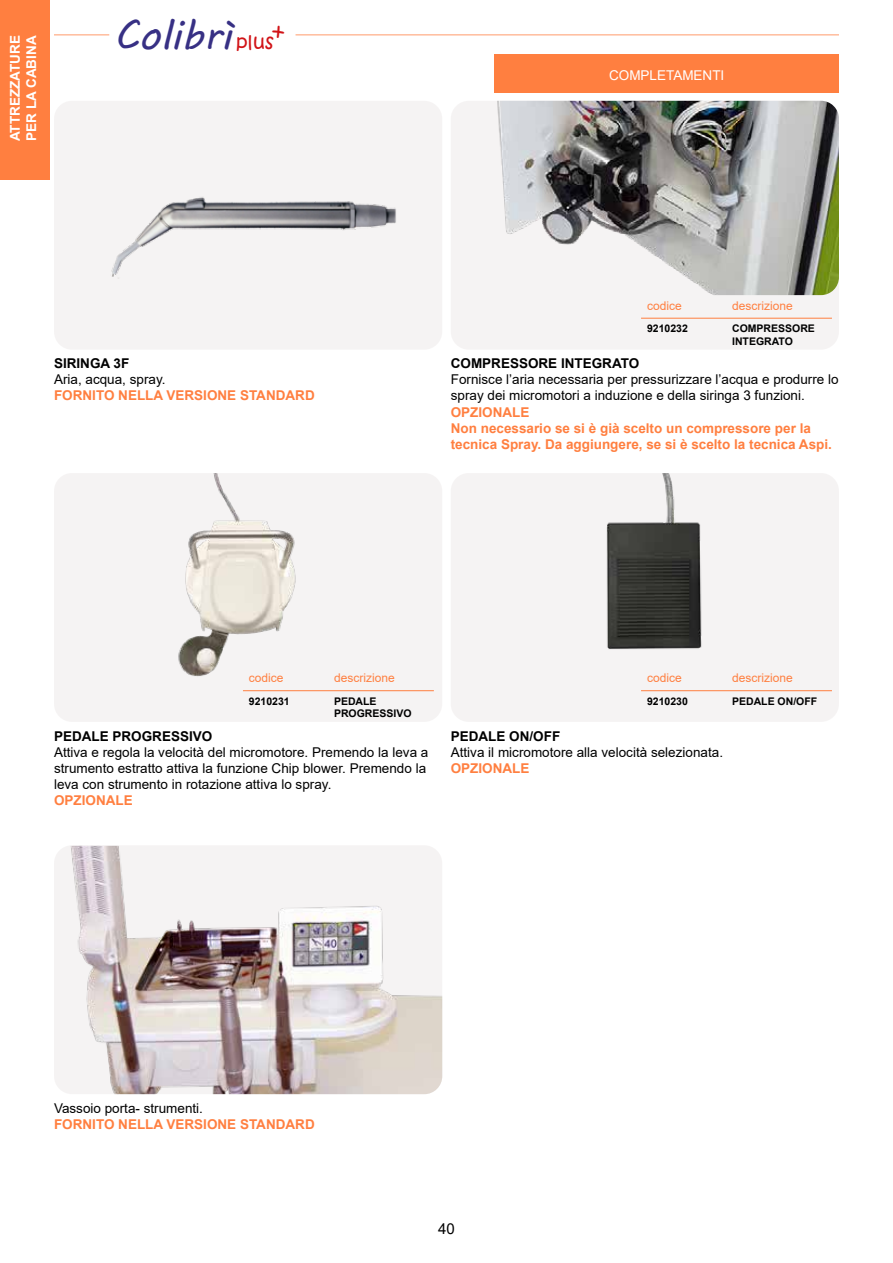
<style>
.page{position:relative;width:893px;height:1263px;background:#fff}
.page>*{position:absolute;margin:0;border:0;box-sizing:border-box;transform-origin:0 0}
.t1{font:41.25px "MV Boli";color:#373084}
.t2{font:19.05px "Kristen ITC";color:#d11317}
.t3{font:15px "Arial";color:#000}
.t4{font:13.5px/16.2px "Arial";color:#000}
.t5{font:700 13.5px/16.2px "Arial";color:#ff7f40}
.t6{font:700 13.5px "Arial";color:#000}
.t7{font:700 13.5px/16.2px "Arial";color:#fff}
.t8{font:13.5px "Arial";color:#fff}
.t9{font:12px "Arial";color:#ff7f40}
.t10{font:700 10.5px/12.6px "Arial";color:#000}
</style>
<div class="page">
<div style="left:451px;top:101px;width:388px;height:249px;background:#f2efef;border-radius:18px"></div>
<div style="left:54px;top:101px;width:388px;height:249px;background:#f2efef;border-radius:18px"></div>
<div style="left:451px;top:473px;width:388px;height:249px;background:#f2efef;border-radius:18px"></div>
<div style="left:54px;top:473px;width:388px;height:249px;background:#f2efef;border-radius:18px"></div>
<div style="left:0;top:0;width:50px;height:180px;background:#ff7f40"></div>
<img style="left:497px;top:101px;width:342px;height:194px">
<img style="left:54px;top:846px;width:388px;height:248px">
<img style="left:111px;top:197px;width:285px;height:80px">
<img style="left:178px;top:473px;width:148px;height:219px">
<img style="left:607px;top:473px;width:129px;height:219px">
<hr style="left:641px;top:318px;width:191px;height:1px;background:#ff7f40">
<div style="left:495px;top:54px;width:344px;height:38px;background:#ff7f40"></div>
<hr style="left:296px;top:34px;width:543px;height:1px;background:#ff7f40">
<hr style="left:54px;top:34px;width:55px;height:1px;background:#ff7f40">
<hr style="left:243px;top:690px;width:191px;height:1px;background:#ff7f40">
<hr style="left:641px;top:690px;width:191px;height:1px;background:#ff7f40">
<p class="t7" style="left:7px;top:141px;width:107px;rotate:-90deg">ATTREZZATURE<br>PER LA CABINA</p>
<h1 class="t1" style="left:114px;top:7px;width:173px">Colibrì <sup>+</sup></h1>
<h2 class="t2" style="left:236px;top:30px;width:39px">plus</h2>
<p class="t6" style="left:54px;top:354px;width:77px">SIRINGA 3F</p>
<p class="t4" style="left:54px;top:371px;width:113px">Aria, acqua, spray.</p>
<p class="t5" style="left:54px;top:388px;width:262px">FORNITO NELLA VERSIONE STANDARD</p>
<p class="t8" style="left:609px;top:66px;width:117px">COMPLETAMENTI</p>
<p class="t9" style="left:647px;top:297px;width:36px">codice</p>
<p class="t9" style="left:732px;top:297px;width:62px">descrizione</p>
<p class="t10" style="left:647px;top:322px;width:42px">9210232</p>
<p class="t10" style="left:732px;top:322px;width:84px">COMPRESSORE<br>INTEGRATO</p>
<p class="t6" style="left:451px;top:354px;width:190px">COMPRESSORE INTEGRATO</p>
<p class="t4" style="left:451px;top:371px;width:389px">Fornisce l’aria necessaria per pressurizzare l’acqua e produrre lo spray dei micromotori a induzione e della siringa 3 funzioni.</p>
<p class="t5" style="left:451px;top:404px;width:383px">OPZIONALE<br>Non necessario se si è già scelto un compressore per la tecnica Spray. Da aggiungere, se si è scelto la tecnica Aspi.</p>
<p class="t9" style="left:249px;top:670px;width:36px">codice</p>
<p class="t9" style="left:334px;top:670px;width:62px">descrizione</p>
<p class="t10" style="left:249px;top:695px;width:42px">9210231</p>
<p class="t10" style="left:334px;top:695px;width:79px">PEDALE<br>PROGRESSIVO</p>
<p class="t6" style="left:54px;top:726px;width:160px">PEDALE PROGRESSIVO</p>
<p class="t4" style="left:54px;top:744px;width:376px">Attiva e regola la velocità del micromotore. Premendo la leva a strumento estratto attiva la funzione Chip blower. Premendo la leva con strumento in rotazione attiva lo spray.</p>
<p class="t5" style="left:54px;top:793px;width:80px">OPZIONALE</p>
<p class="t9" style="left:647px;top:670px;width:36px">codice</p>
<p class="t9" style="left:732px;top:670px;width:62px">descrizione</p>
<p class="t10" style="left:647px;top:695px;width:42px">9210230</p>
<p class="t10" style="left:732px;top:695px;width:87px">PEDALE ON/OFF</p>
<p class="t6" style="left:451px;top:726px;width:111px">PEDALE ON/OFF</p>
<p class="t4" style="left:451px;top:744px;width:274px">Attiva il micromotore alla velocità selezionata.</p>
<p class="t5" style="left:451px;top:760px;width:80px">OPZIONALE</p>
<p class="t4" style="left:54px;top:1099px;width:151px">Vassoio porta- strumenti.</p>
<p class="t5" style="left:54px;top:1116px;width:262px">FORNITO NELLA VERSIONE STANDARD</p>
<p class="t3" style="left:438px;top:1218px;width:18px">40</p>
</div>
